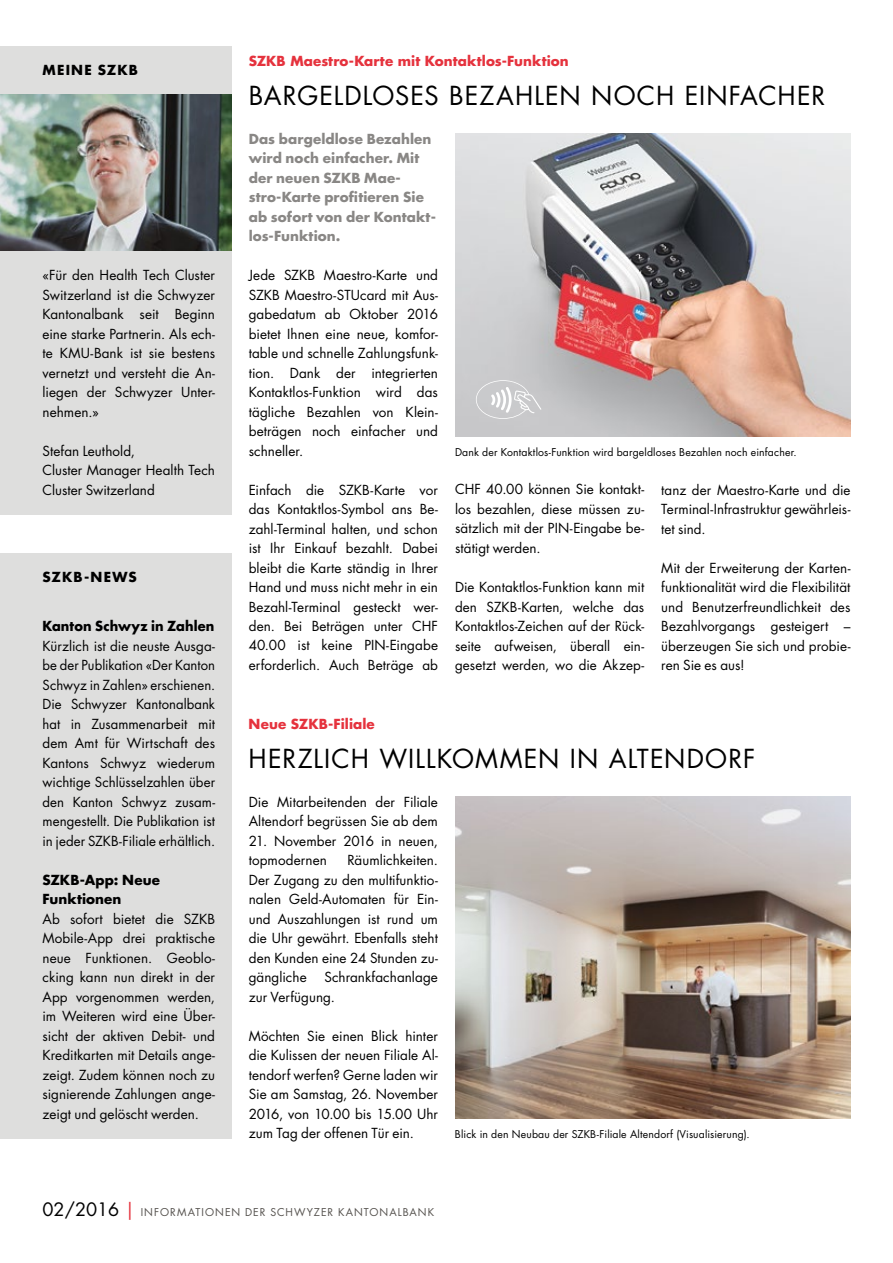
<style>
.page{position:relative;width:893px;height:1263px;background:#fff}
.page>*{position:absolute;margin:0;border:0;box-sizing:border-box;transform-origin:0 0}
.t1{font:25.5px "Futura Std";letter-spacing:.045em;color:#000}
.t2{font:13.5px/19.5px "Futura Std";letter-spacing:.005em;color:#000;text-align:justify}
.t3{font:700 13.5px/19.5px "Futura Std";letter-spacing:.01em;color:#898785}
.t4{font:700 13.5px "Futura Std";letter-spacing:.005em;color:#e5323d}
.t5{font:700 13.5px/19.5px "Futura Std";letter-spacing:.01em;color:#000}
.t6{font:700 13.5px "Futura Std";letter-spacing:.01em;color:#000;scale:.96 1}
.t7{font:700 13.5px "Futura Std";letter-spacing:.09em;color:#000}
.t8{font:700 13.5px "Futura Std";letter-spacing:.085em;color:#000}
.t9{font:10.5px "Futura Std";letter-spacing:.015em;color:#000}
.t10{font:10.5px "Futura Std";letter-spacing:.095em;color:#55524e}
.s1{font-size:18px;color:#000}
.s2{font-size:18px;color:#e5323d}
</style>
<div class="page">
<div style="left:0;top:46px;width:232px;height:468px;background:#dededd"></div>
<div style="left:0;top:553px;width:232px;height:585px;background:#dededd"></div>
<img style="left:0;top:95px;width:232px;height:156px">
<img style="left:455px;top:134px;width:395px;height:302px">
<img style="left:455px;top:797px;width:395px;height:322px">
<svg style="left:476px;top:380px;width:65px;height:39px;background:#d1d1d3"></svg>
<p class="t7" style="left:43px;top:61px;width:97px">MEINE SZKB</p>
<p class="t2" style="left:43px;top:265px;width:174px">«Für den Health Tech Cluster Switzerland ist die Schwyzer Kantonalbank seit Beginn eine starke Partnerin. Als ech&shy;te KMU-Bank ist sie bestens vernetzt und versteht die An&shy;liegen der Schwyzer Unter&shy;nehmen.»</p>
<p class="t2" style="left:43px;top:441px;width:174px;text-align:left">Stefan Leuthold,<br>Cluster Manager Health Tech<br>Cluster Switzerland</p>
<p class="t8" style="left:43px;top:568px;width:96px">SZKB-NEWS</p>
<p class="t6" style="left:43px;top:617px;width:181px">Kanton Schwyz in Zahlen</p>
<p class="t2" style="left:43px;top:636px;width:174px">Kürzlich ist die neuste Ausga&shy;be der Publikation «Der Kanton Schwyz in Zahlen» erschienen.<br>Die Schwyzer Kantonalbank hat in Zusammenarbeit mit dem Amt für Wirtschaft des Kantons Schwyz wiederum wichtige Schlüsselzahlen über den Kanton Schwyz zusam&shy;mengestellt. Die Publikation ist in jeder SZKB-Filiale erhältlich.</p>
<p class="t5" style="left:43px;top:870px;width:119px">SZKB-App: Neue<br>Funktionen</p>
<p class="t2" style="left:43px;top:909px;width:174px">Ab sofort bietet die SZKB Mobile-App drei praktische neue Funktionen. Geoblo&shy;cking kann nun direkt in der App vorgenommen werden, im Weiteren wird eine Über&shy;sicht der aktiven Debit- und Kreditkarten mit Details ange&shy;zeigt. Zudem können noch zu signierende Zahlungen ange&shy;zeigt und gelöscht werden.</p>
<p class="t4" style="left:249px;top:52px;width:322px">SZKB Maestro-Karte mit Kontaktlos-Funktion</p>
<h1 class="t1" style="left:249px;top:79px;width:578px">BARGELDLOSES BEZAHLEN NOCH EINFACHER</h1>
<p class="t3" style="left:249px;top:129px;width:189px">Das bargeldlose Bezahlen wird noch einfacher. Mit der neuen SZKB Mae&shy;stro-Karte profitieren Sie ab sofort von der Kontakt&shy;los-Funktion.</p>
<p class="t2" style="left:249px;top:265px;width:191px">Jede SZKB Maestro-Karte und SZKB Maestro-STUcard mit Aus&shy;gabedatum ab Oktober 2016 bietet Ihnen eine neue, komfor&shy;table und schnelle Zahlungsfunk&shy;tion. Dank der integrierten Kontaktlos-Funktion wird das tägliche Bezahlen von Klein&shy;beträgen noch einfacher und schneller.</p>
<p class="t2" style="left:249px;top:480px;width:191px">Einfach die SZKB-Karte vor das Kontaktlos-Symbol ans Be&shy;zahl-Terminal halten, und schon ist Ihr Einkauf bezahlt. Dabei bleibt die Karte ständig in Ihrer Hand und muss nicht mehr in ein Bezahl-Terminal gesteckt wer&shy;den. Bei Beträgen unter CHF 40.00 ist keine PIN-Eingabe erforderlich. Auch Beträge ab</p>
<p class="t2" style="left:455px;top:480px;width:191px">CHF 40.00 können Sie kontakt&shy;los bezahlen, diese müssen zu&shy;sätzlich mit der PIN-Eingabe be&shy;stätigt werden.</p>
<p class="t9" style="left:455px;top:445px;width:343px">Dank der Kontaktlos-Funktion wird bargeldloses Bezahlen noch einfacher.</p>
<p class="t2" style="left:661px;top:480px;width:191px">tanz der Maestro-Karte und die Terminal-Infrastruktur gewährleis&shy;tet sind.</p>
<p class="t2" style="left:661px;top:558px;width:191px">Mit der Erweiterung der Karten&shy;funktionalität wird die Flexibilität und Benutzerfreundlichkeit des Bezahlvorgangs gesteigert – überzeugen Sie sich und probie&shy;ren Sie es aus!</p>
<p class="t2" style="left:455px;top:577px;width:191px">Die Kontaktlos-Funktion kann mit den SZKB-Karten, welche das Kontaktlos-Zeichen auf der Rück&shy;seite aufweisen, überall ein&shy;gesetzt werden, wo die Akzep-</p>
<p class="t4" style="left:249px;top:714px;width:128px">Neue SZKB-Filiale</p>
<h1 class="t1" style="left:249px;top:742px;width:508px">HERZLICH WILLKOMMEN IN ALTENDORF</h1>
<p class="t2" style="left:249px;top:792px;width:191px">Die Mitarbeitenden der Filiale<br>Altendorf begrüssen Sie ab dem</p>
<p class="t2" style="left:249px;top:831px;width:191px">21. November 2016 in neuen, topmodernen</p>
<p class="t2" style="left:249px;top:850px;width:191px;text-indent:99px">Räumlichkeiten.<br>Der Zugang zu den multifunktio&shy;nalen Geld-Automaten für Ein&shy;und Auszahlungen ist rund um die Uhr gewährt. Ebenfalls steht den Kunden eine 24 Stunden zu&shy;gängliche</p>
<p class="t2" style="left:249px;top:967px;width:191px;text-indent:76px">Schrankfachanlage zur Verfügung.</p>
<p class="t2" style="left:249px;top:1026px;width:191px">Möchten Sie einen Blick hinter die Kulissen der neuen Filiale Al&shy;tendorf werfen? Gerne laden wir Sie am Samstag, 26. November 2016, von 10.00 bis 15.00 Uhr zum Tag der offenen Tür ein.</p>
<p class="t9" style="left:455px;top:1127px;width:296px">Blick in den Neubau der SZKB-Filiale Altendorf (Visualisierung).</p>
<p class="t10" style="left:43px;top:1205px;width:393px"><span class="s1">02/2016</span> <span class="s2">|</span> INFORMATIONEN DER SCHWYZER KANTONALBANK</p>
</div>
